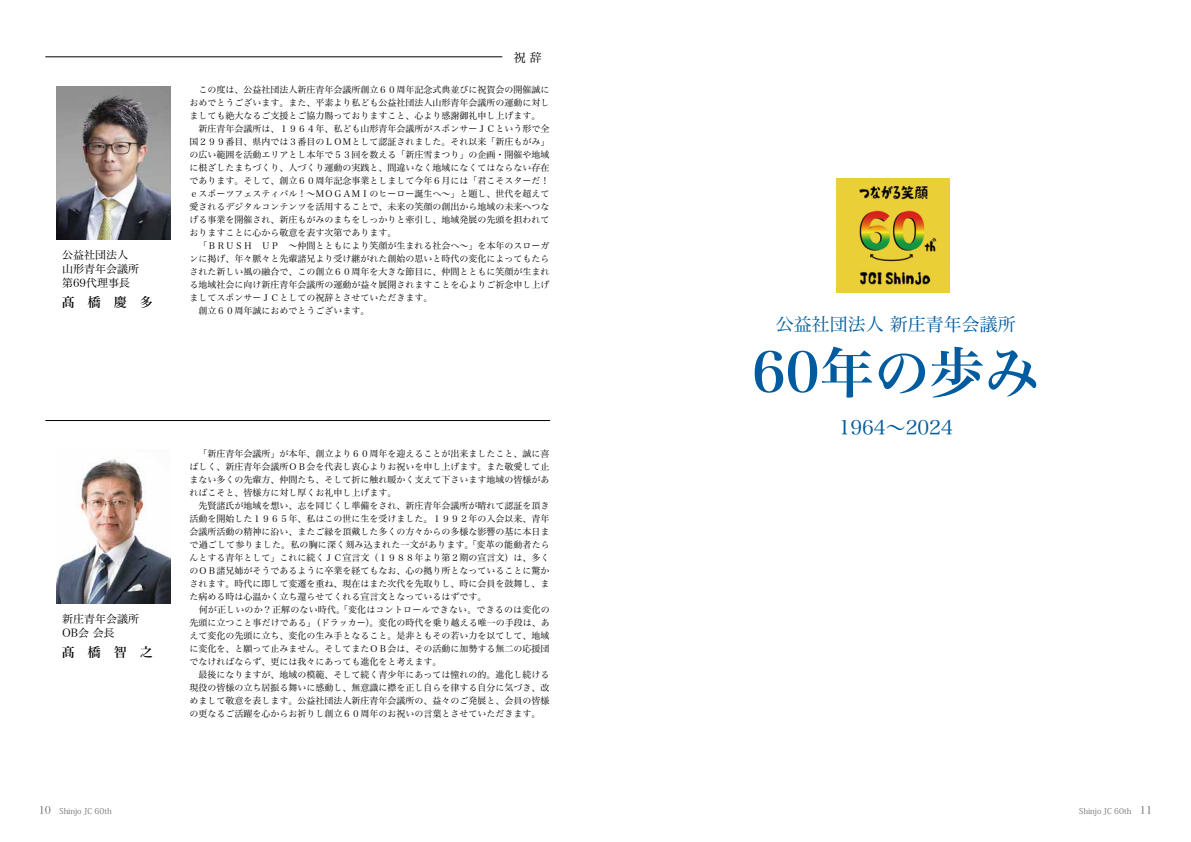
<style>
.page{position:relative;width:1191px;height:842px;background:#fff}
.page>*{position:absolute;margin:0;border:0;box-sizing:border-box;transform-origin:0 0}
.t1{font:55px "Hira Min Pro W6";color:#005c9f}
.t2{font:20px "Hira Min Pro W3";color:#005c9f}
.t3{font:18px "Hira Min Pro W3";color:#005c9f}
.t4{font:13px "Hira Min Std W5";color:#000}
.t5{font:12px "Hira Min Std W3";color:#000}
.t6{font:11px/14px "Hira Min Std W3";color:#000}
.t7{font:9px/13px "Hira Min Std W3";color:#000}
.t8{font:8px "Koz Min Pro";color:#727171}
.s1{font-family:"Hira Min Pro W3";font-size:10.5px}
</style>
<div class="page">
<hr style="left:45px;top:57px;width:457px;height:1px;background:#000">
<hr style="left:45px;top:420px;width:505px;height:1px;background:#000">
<img style="left:57px;top:86px;width:113px;height:153px">
<img style="left:57px;top:459px;width:113px;height:144px">
<img style="left:836px;top:179px;width:114px;height:113px">
<p class="t6" style="left:62px;top:247px;width:79px">公益社団法人山形青年会議所第69代理事長</p>
<h3 class="t4" style="left:62px;top:293px;width:93px">髙　橋　慶　多</h3>
<h3 class="t5" style="left:514px;top:49px;width:29px">祝 辞</h3>
<p class="t7" style="left:189px;top:83px;width:362px">　この度は、公益社団法人新庄青年会議所創立６０周年記念式典並びに祝賀会の開催誠におめでとうございます。また、平素より私ども公益社団法人山形青年会議所の運動に対しましても絶大なるご支援とご協力賜っておりますこと、心より感謝御礼申し上げます。　新庄青年会議所は、１９６４年、私ども山形青年会議所がスポンサーＪＣという形で全国２９９番目、県内では３番目のＬＯＭとして認証されました。それ以来「新庄もがみ」の広い範囲を活動エリアとし本年で５３回を数える「新庄雪まつり」の企画・開催や地域に根ざしたまちづくり、人づくり運動の実践と、間違いなく地域になくてはならない存在であります。そして、創立６０周年記念事業としまして今年６月には「君こそスターだ！ｅスポーツフェスティバル！～ＭＯＧＡＭＩのヒーロー誕生へ～」と題し、世代を超えて愛されるデジタルコンテンツを活用することで、未来の笑顔の創出から地域の未来へつなげる事業を開催され、新庄もがみのまちをしっかりと牽引し、地域発展の先頭を担われておりますことに心から敬意を表す次第であります。<br>　「ＢＲＵＳＨ　ＵＰ　～仲間とともにより笑顔が生まれる社会へ～」を本年のスローガンに掲げ、年々脈々と先輩諸兄より受け継がれた創始の思いと時代の変化によってもたらされた新しい風の融合で、この創立６０周年を大きな節目に、仲間とともに笑顔が生まれる地域社会に向け新庄青年会議所の運動が益々展開されますことを心よりご祈念申し上げましてスポンサーＪＣとしての祝辞とさせていただきます。<br>　創立６０周年誠におめでとうございます。</p>
<p class="t6" style="left:62px;top:611px;width:79px">新庄青年会議所<br>OB会 会長</p>
<h3 class="t4" style="left:62px;top:643px;width:93px">髙　橋　智　之</h3>
<p class="t7" style="left:189px;top:447px;width:362px">　「新庄青年会議所」が本年、創立より６０周年を迎えることが出来ましたこと、誠に喜ばしく、新庄青年会議所ＯＢ会を代表し衷心よりお祝いを申し上げます。また敬愛して止まない多くの先輩方、仲間たち、そして折に触れ暖かく支えて下さいます地域の皆様があればこそと、皆様方に対し厚くお礼申し上げます。　<br>　先賢諸氏が地域を想い、志を同じくし準備をされ、新庄青年会議所が晴れて認証を頂き活動を開始した１９６５年、私はこの世に生を受けました。１９９２年の入会以来、青年会議所活動の精神に沿い、またご縁を頂戴した多くの方々からの多様な影響の基に本日まで過ごして参りました。私の胸に深く刻み込まれた一文があります。「変革の能動者たらんとする青年として」これに続くＪＣ宣言文（１９８８年より第２期の宣言文）は、多くのＯＢ諸兄姉がそうであるように卒業を経てもなお、心の拠り所となっていることに驚かされます。時代に即して変遷を重ね、現在はまた次代を先取りし、時に会員を鼓舞し、また病める時は心温かく立ち還らせてくれる宣言文となっているはずです。<br>　何が正しいのか？正解のない時代。「変化はコントロールできない。できるのは変化の先頭に立つこと事だけである」（ドラッカー）。変化の時代を乗り越える唯一の手段は、あえて変化の先頭に立ち、変化の生み手となること。是非ともその若い力を以てして、地域に変化を、と願って止みません。そしてまたＯＢ会は、その活動に加勢する無二の応援団でなければならず、更には我々にあっても進化をと考えます。<br>　最後になりますが、地域の模範、そして続く青少年にあっては憧れの的。進化し続ける現役の皆様の立ち居振る舞いに感動し、無意識に襟を正し自らを律する自分に気づき、改めまして敬意を表します。公益社団法人新庄青年会議所の、益々のご発展と、会員の皆様の更なるご活躍を心からお祈りし創立６０周年のお祝いの言葉とさせていただきます。</p>
<h3 class="t3" style="left:775px;top:309px;width:241px">公益社団法人 新庄青年会議所</h3>
<h1 class="t1" style="left:752px;top:324px;width:289px">60年の歩み</h1>
<h2 class="t2" style="left:838px;top:411px;width:116px">1964～2024</h2>
<p class="t8" style="left:39px;top:805px;width:75px"><span class="s1">10</span> Shinjo JC 60th</p>
<p class="t8" style="left:1079px;top:805px;width:75px">Shinjo JC 60th <span class="s1">11</span></p>
</div>
